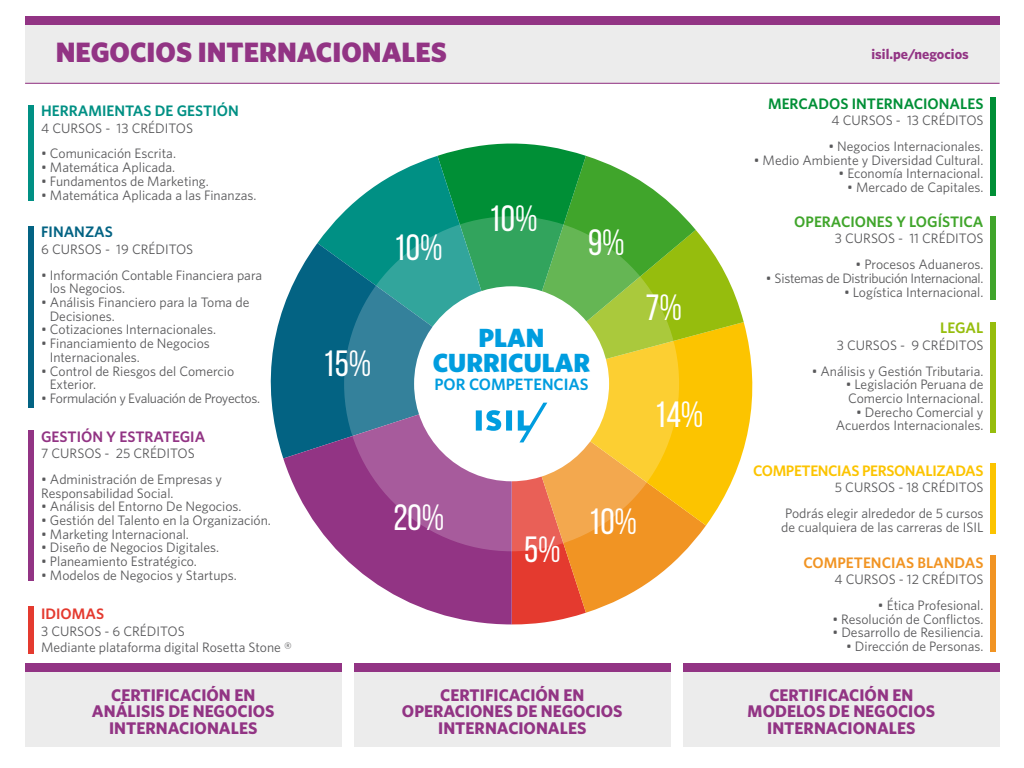
<style>
.page{position:relative;width:1024px;height:768px;background:#fff}
.page>*{position:absolute;margin:0;border:0;box-sizing:border-box;transform-origin:0 0}
.t1{font:36.55px "Bebas Neue";color:#fff}
.t2{font:900 28.05px "Whitney";color:#923484}
.t3{font:900 26.35px/24.7px "Whitney";color:#009ddf;text-align:center}
.t4{font:700 16.9px/16.9px "Whitney";color:#923484;text-align:center}
.t5{font:600 16.45px "Whitney";color:#009ddf}
.t6{font:600 15.2px "Whitney";letter-spacing:-.025em;color:#fcc400}
.t7{font:600 15.2px "Whitney";color:#008f36}
.t8{font:600 15.2px "Whitney";color:#009084}
.t9{font:600 15.2px "Whitney";color:#40a52b}
.t10{font:600 15.2px "Whitney";color:#f19423}
.t11{font:600 15.2px "Whitney";color:#923484}
.t12{font:600 15.2px "Whitney";color:#036383}
.t13{font:600 15.2px "Whitney";color:#e43a2f}
.t14{font:600 15.2px "Whitney";color:#96bd0d}
.t15{font:700 14.3px "Whitney";color:#923484}
.t16{font:13.7px/13.7px "Whitney";color:#58585a}
.t17{font:13.7px "Whitney";letter-spacing:-.025em;color:#58585a}
</style>
<div class="page">
<svg style="left:586px;top:525px;width:120px;height:88px;fill:#f19423"></svg>
<svg style="left:602px;top:323px;width:151px;height:202px;fill:#fcc400"></svg>
<svg style="left:696px;top:230px;width:48px;height:154px"></svg>
<svg style="left:586px;top:156px;width:110px;height:228px"></svg>
<svg style="left:437px;top:143px;width:149px;height:90px;background:#229d49"></svg>
<svg style="left:317px;top:156px;width:195px;height:87px;fill:#009084"></svg>
<svg style="left:270px;top:243px;width:150px;height:215px;fill:#036383"></svg>
<svg style="left:283px;top:384px;width:193px;height:238px;fill:#923484"></svg>
<svg style="left:344px;top:216px;width:335px;height:335px;background:#839d6f"></svg>
<div style="left:414px;top:286px;width:195px;height:195px;background:#fff;border-radius:50%"></div>
<svg style="left:476px;top:402px;width:110px;height:222px"></svg>
<div style="left:25px;top:672px;width:316px;height:75px;background:#ececec"></div>
<div style="left:354px;top:672px;width:316px;height:75px;background:#ececec"></div>
<div style="left:683px;top:672px;width:317px;height:75px;background:#ececec"></div>
<div style="left:25px;top:664px;width:316px;height:8px;background:#923484"></div>
<div style="left:354px;top:664px;width:316px;height:8px;background:#923484"></div>
<div style="left:683px;top:664px;width:317px;height:8px;background:#923484"></div>
<div style="left:25px;top:25px;width:975px;height:58px;background:#ececec"></div>
<hr style="left:25px;top:83px;width:975px;height:1px;background:#933484">
<div style="left:25px;top:16px;width:975px;height:9px;background:#923484"></div>
<div style="left:28px;top:105px;width:6px;height:96px;background:#009084"></div>
<div style="left:990px;top:98px;width:6px;height:98px;background:#008f36"></div>
<div style="left:990px;top:216px;width:6px;height:83px;background:#40a52b"></div>
<div style="left:990px;top:322px;width:6px;height:111px;background:#96bd0d"></div>
<div style="left:990px;top:463px;width:6px;height:71px;background:#fcc400"></div>
<div style="left:990px;top:555px;width:6px;height:97px;background:#f19423"></div>
<div style="left:28px;top:226px;width:6px;height:181px;background:#036383"></div>
<div style="left:28px;top:431px;width:6px;height:150px;background:#923484"></div>
<div style="left:28px;top:606px;width:6px;height:48px;background:#e43a2f"></div>
<h2 class="t2" style="left:56px;top:33px;width:393px">NEGOCIOS INTERNACIONALES</h2>
<p class="t15" style="left:872px;top:44px;width:99px">isil.pe/negocios</p>
<p class="t8" style="left:41px;top:101px;width:199px">HERRAMIENTAS DE GESTIÓN</p>
<p class="t16" style="left:41px;top:121px;width:153px">4 CURSOS - 13 CRÉDITOS</p>
<p class="t16" style="left:41px;top:146px;width:136px">• Comunicación Escrita.</p>
<p class="t16" style="left:41px;top:160px;width:136px">• Matemática Aplicada.</p>
<p class="t16" style="left:41px;top:174px;width:169px">• Fundamentos de Marketing.</p>
<p class="t16" style="left:41px;top:188px;width:217px">• Matemática Aplicada a las Finanzas.</p>
<p class="t12" style="left:41px;top:222px;width:73px">FINANZAS</p>
<p class="t16" style="left:41px;top:242px;width:154px">6 CURSOS - 19 CRÉDITOS</p>
<p class="t16" style="left:50px;top:268px;width:214px;text-indent:-9px">• Información Contable Financiera para los Negocios.</p>
<p class="t16" style="left:50px;top:295px;width:201px;text-indent:-9px">• Análisis Financiero para la Toma de<br>Decisiones.</p>
<p class="t16" style="left:41px;top:323px;width:176px">• Cotizaciones Internacionales.</p>
<p class="t16" style="left:50px;top:336px;width:162px;text-indent:-9px">• Financiamiento de Negocios<br>Internacionales.</p>
<p class="t16" style="left:50px;top:364px;width:186px;text-indent:-9px">• Control de Riesgos del Comercio<br>Exterior.</p>
<p class="t17" style="left:41px;top:389px;width:220px">• Formulación y Evaluación de Proyectos.</p>
<p class="t11" style="left:41px;top:426px;width:166px">GESTIÓN Y ESTRATEGIA</p>
<p class="t16" style="left:41px;top:446px;width:155px">7 CURSOS - 25 CRÉDITOS</p>
<p class="t16" style="left:41px;top:472px;width:183px">• Administración de Empresas y<br>Responsabilidad Social.</p>
<p class="t16" style="left:41px;top:499px;width:202px">• Análisis del Entorno De Negocios.</p>
<p class="t16" style="left:41px;top:513px;width:231px">• Gestión del Talento en la Organización.</p>
<p class="t16" style="left:41px;top:527px;width:149px">• Marketing Internacional.</p>
<p class="t16" style="left:41px;top:540px;width:180px">• Diseño de Negocios Digitales.</p>
<p class="t16" style="left:41px;top:554px;width:157px">• Planeamiento Estratégico.</p>
<p class="t16" style="left:41px;top:568px;width:197px">• Modelos de Negocios y Startups.</p>
<p class="t13" style="left:41px;top:604px;width:65px">IDIOMAS</p>
<p class="t16" style="left:41px;top:622px;width:252px;line-height:16.4px">3 CURSOS - 6 CRÉDITOS<br>Mediante plataforma digital Rosetta Stone ®</p>
<h1 class="t1" style="left:323px;top:344px;width:50px">15%</h1>
<h1 class="t1" style="left:394px;top:228px;width:51px">10%</h1>
<h1 class="t1" style="left:489px;top:199px;width:51px">10%</h1>
<h1 class="t1" style="left:588px;top:223px;width:38px">9%</h1>
<h3 class="t3" style="left:433px;top:325px;width:159px">PLAN<br>CURRICULAR</h3>
<p class="t5" style="left:434px;top:374px;width:156px">POR COMPETENCIAS</p>
<h1 class="t1" style="left:645px;top:288px;width:38px">7%</h1>
<h1 class="t1" style="left:654px;top:395px;width:51px">14%</h1>
<h1 class="t1" style="left:394px;top:498px;width:52px">20%</h1>
<h1 class="t1" style="left:524px;top:530px;width:38px">5%</h1>
<h1 class="t1" style="left:588px;top:502px;width:51px">10%</h1>
<p class="t7" style="left:768px;top:93px;width:217px">MERCADOS INTERNACIONALES</p>
<p class="t16" style="left:832px;top:113px;width:153px">4 CURSOS - 13 CRÉDITOS</p>
<p class="t16" style="left:828px;top:139px;width:157px">• Negocios Internacionales.</p>
<p class="t16" style="left:754px;top:153px;width:231px">• Medio Ambiente y Diversidad Cultural.</p>
<p class="t16" style="left:839px;top:166px;width:146px">• Economía Internacional.</p>
<p class="t16" style="left:847px;top:180px;width:138px">• Mercado de Capitales.</p>
<p class="t9" style="left:794px;top:212px;width:191px">OPERACIONES Y LOGÍSTICA</p>
<p class="t16" style="left:835px;top:231px;width:150px">3 CURSOS - 11 CRÉDITOS</p>
<p class="t16" style="left:856px;top:257px;width:129px">• Procesos Aduaneros.</p>
<p class="t17" style="left:766px;top:269px;width:219px">• Sistemas de Distribución Internacional.</p>
<p class="t16" style="left:844px;top:285px;width:141px">• Logística Internacional.</p>
<p class="t14" style="left:940px;top:318px;width:45px">LEGAL</p>
<p class="t16" style="left:837px;top:338px;width:148px">3 CURSOS - 9 CRÉDITOS</p>
<p class="t16" style="left:812px;top:364px;width:173px">• Análisis y Gestión Tributaria.</p>
<p class="t16" style="left:846px;top:377px;width:139px">• Legislación Peruana de<br>Comercio Internacional.</p>
<p class="t16" style="left:836px;top:405px;width:149px;text-align:right">• Derecho Comercial y<br>Acuerdos Internacionales.</p>
<p class="t6" style="left:753px;top:460px;width:232px">COMPETENCIAS PERSONALIZADAS</p>
<p class="t16" style="left:785px;top:474px;width:200px;line-height:25.9px;text-align:right">5 CURSOS - 18 CRÉDITOS<br>Podrás elegir alrededor de 5 cursos</p>
<p class="t16" style="left:781px;top:520px;width:204px">de cualquiera de las carreras de ISIL</p>
<p class="t10" style="left:804px;top:552px;width:181px">COMPETENCIAS BLANDAS</p>
<p class="t16" style="left:835px;top:572px;width:150px">4 CURSOS - 12 CRÉDITOS</p>
<p class="t16" style="left:878px;top:598px;width:107px">• Ética Profesional.</p>
<p class="t16" style="left:832px;top:612px;width:153px">• Resolución de Conflictos.</p>
<p class="t16" style="left:833px;top:625px;width:152px">• Desarrollo de Resiliencia.</p>
<p class="t16" style="left:846px;top:639px;width:139px">• Dirección de Personas.</p>
<p class="t4" style="left:92px;top:686px;width:184px">CERTIFICACIÓN EN<br>ANÁLISIS DE NEGOCIOS<br>INTERNACIONALES</p>
<p class="t4" style="left:402px;top:686px;width:222px">CERTIFICACIÓN EN<br>OPERACIONES DE NEGOCIOS<br>INTERNACIONALES</p>
<p class="t4" style="left:748px;top:686px;width:189px">CERTIFICACIÓN EN<br>MODELOS DE NEGOCIOS<br>INTERNACIONALES</p>
</div>
